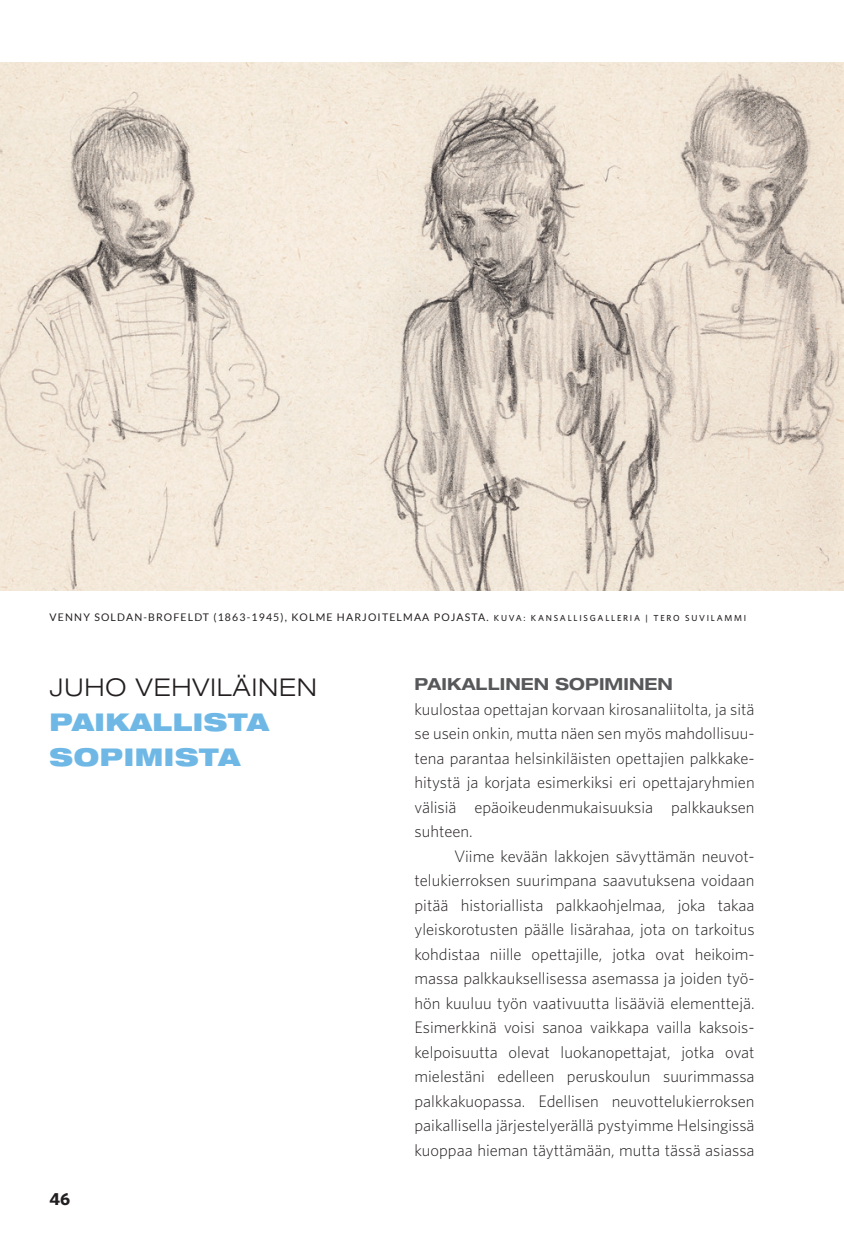
<style>
.page{position:relative;width:844px;height:1241px;background:#fff}
.page>*{position:absolute;margin:0;border:0;box-sizing:border-box;transform-origin:0 0}
.t1{font:900 expanded 24.5px/35px "Helvetica Neue";letter-spacing:.025em;color:#6fb8e6}
.t2{font:300 expanded 24.5px "Helvetica Neue";letter-spacing:.05em;color:#231f20}
.t3{font:700 17.5px "Whitney";color:#231f20}
.t4{font:300 16.62px/24.5px "Whitney";color:#231f20;text-align:justify}
.t5{font:700 expanded 16.62px "Helvetica Neue";letter-spacing:.005em;color:#57585a}
.t6{font:10.5px "Lato";letter-spacing:.11em;color:#231f20}
.s1{font-family:"Whitney";font-weight:500;font-size:8.75px}
</style>
<div class="page">
<img style="left:0;top:63px;width:843px;height:527px">
<p class="t6" style="left:50px;top:610px;width:698px">VENNY SOLDAN-BROFELDT (1863-1945), KOLME HARJOITELMAA POJASTA. <span class="s1">KUVA: KANSALLISGALLERIA | TERO SUVILAMMI</span></p>
<h1 class="t2" style="left:50px;top:672px;width:268px">JUHO VEHVILÄINEN</h1>
<h1 class="t1" style="left:50px;top:703px;width:221px">PAIKALLISTA<br>SOPIMISTA</h1>
<p class="t3" style="left:50px;top:1187px;width:22px">46</p>
<p class="t5" style="left:414px;top:673px;width:260px">PAIKALLINEN SOPIMINEN</p>
<p class="t4" style="left:414px;top:696px;width:341px">kuulostaa opettajan korvaan kirosanaliitolta, ja sitä se usein onkin, mutta näen sen myös mahdollisuu&shy;tena parantaa helsinkiläisten opettajien palkkake&shy;hitystä ja korjata esimerkiksi eri opettajaryhmien välisiä epäoikeudenmukaisuuksia palkkauksen suhteen.</p>
<p class="t4" style="left:414px;top:843px;width:341px;text-indent:40px">Viime kevään lakkojen sävyttämän neuvot&shy;telukierroksen suurimpana saavutuksena voidaan pitää historiallista palkkaohjelmaa, joka takaa yleiskorotusten päälle lisärahaa, jota on tarkoitus kohdistaa niille opettajille, jotka ovat heikoim&shy;massa palkkauksellisessa asemassa ja joiden työ&shy;hön kuuluu työn vaativuutta lisääviä elementtejä.<br>Esimerkkinä voisi sanoa vaikkapa vailla kaksois&shy;kelpoisuutta olevat luokanopettajat, jotka ovat mielestäni edelleen peruskoulun suurimmassa palkkakuopassa. Edellisen neuvottelukierroksen paikallisella järjestelyerällä pystyimme Helsingissä kuoppaa hieman täyttämään, mutta tässä asiassa</p>
</div>
